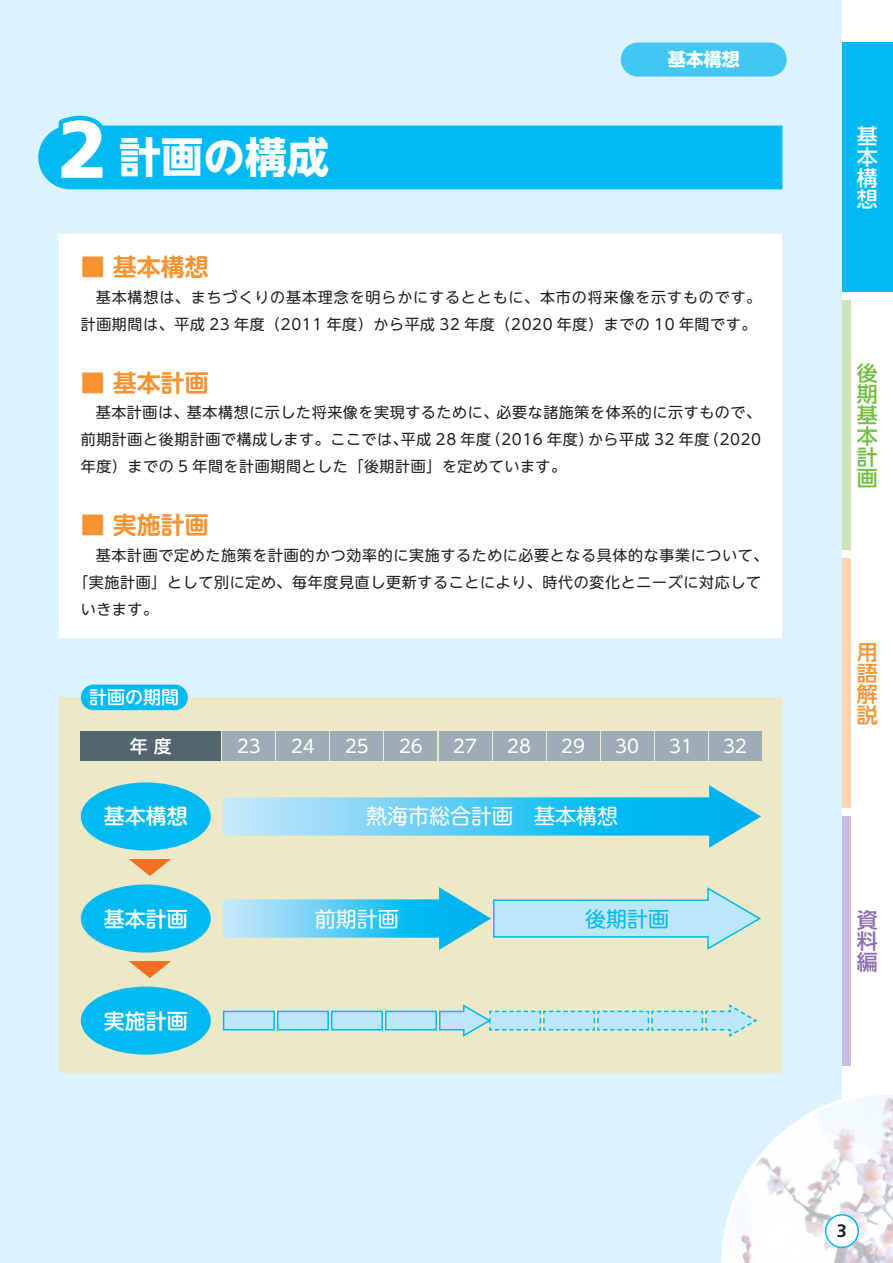
<style>
.page{position:relative;width:893px;height:1263px;background:#fff}
.page>*{position:absolute;margin:0;border:0;box-sizing:border-box;transform-origin:0 0}
.t1{font:700 42px "UD Shin Go NT Pro";color:#fff}
.t2{font:700 24px "UD Shin M Go Pro De";color:#f79332}
.t3{font:21px "UD Shin M Go Pro";color:#fff}
.t4{font:500 21px "UD Shin M Go Pro";color:#fff}
.t5{font:500 21px/21px "UD Shin Go NT Pro";color:#71bf44;text-align:justify}
.t6{font:500 21px/21px "UD Shin Go NT Pro";color:#fff;text-align:justify}
.t7{font:500 21px/21px "UD Shin Go NT Pro";color:#f79332;text-align:justify}
.t8{font:21px "UD Shin M Go Pro";color:#00baf1}
.t9{font:500 21px/21px "UD Shin Go NT Pro";color:#8f6daf;text-align:justify}
.t10{font:18px "UD Shin M Go Pro";color:#fff}
.t11{font:500 18px "UD Shin M Go Pro";color:#fff}
.t12{font:700 18px "UD Shin Go NT Pro";color:#fff}
.t13{font:700 18px "Frutiger LT Std";color:#231f20}
.t14{font:15px/27px "UD Shin M Go Pro";letter-spacing:.045em;color:#231f20}
.s1{font-family:"Frutiger LT Std";font-weight:900;font-size:81px}
</style>
<div class="page">
<div style="left:842px;top:43px;width:51px;height:249px;background:#00baf1"></div>
<div style="left:842px;top:300px;width:8px;height:250px;background:#cbe4b8"></div>
<div style="left:842px;top:558px;width:8px;height:250px;background:#fdd5af"></div>
<div style="left:842px;top:816px;width:8px;height:250px;background:#cbbedd"></div>
<div style="left:0;top:0;width:842px;height:1263px;background:#dcf2fc"></div>
<div style="left:621px;top:43px;width:166px;height:34px;background:#40c7f4;border-radius:17px"></div>
<div style="left:38px;top:126px;width:744px;height:63px;background:#00baf1"></div>
<svg style="left:53px;top:115px;width:58px;height:72px;background:#10bef1"></svg>
<div style="left:60px;top:234px;width:722px;height:404px;background:#fff"></div>
<div style="left:60px;top:697px;width:722px;height:376px;background:#ede9c7"></div>
<div style="left:81px;top:685px;width:107px;height:25px;background:#00baf1;border-radius:13px"></div>
<div style="left:81px;top:731px;width:140px;height:30px;background:#53656e"></div>
<div style="left:709px;top:731px;width:52px;height:30px;background:#9dacb5"></div>
<div style="left:655px;top:731px;width:52px;height:30px;background:#9dacb5"></div>
<div style="left:601px;top:731px;width:52px;height:30px;background:#9dacb5"></div>
<div style="left:547px;top:731px;width:52px;height:30px;background:#9dacb5"></div>
<div style="left:493px;top:731px;width:52px;height:30px;background:#9dacb5"></div>
<div style="left:439px;top:731px;width:52px;height:30px;background:#9dacb5"></div>
<div style="left:385px;top:731px;width:52px;height:30px;background:#9dacb5"></div>
<div style="left:331px;top:731px;width:52px;height:30px;background:#9dacb5"></div>
<div style="left:277px;top:731px;width:52px;height:30px;background:#9dacb5"></div>
<div style="left:223px;top:731px;width:52px;height:30px;background:#9dacb5"></div>
<div style="left:81px;top:782px;width:130px;height:68px;background:#00baf1;border-radius:50%"></div>
<svg style="left:223px;top:785px;width:538px;height:63px"></svg>
<svg style="left:129px;top:859px;width:42px;height:17px"></svg>
<div style="left:81px;top:884px;width:130px;height:68px;background:#00baf1;border-radius:50%"></div>
<svg style="left:129px;top:961px;width:42px;height:17px"></svg>
<div style="left:81px;top:986px;width:130px;height:68px;background:#00baf1;border-radius:50%"></div>
<svg style="left:223px;top:887px;width:538px;height:63px"></svg>
<div style="left:223px;top:1011px;width:52px;height:19px;background:#bce6fa;border:2px solid #00baf1"></div>
<div style="left:277px;top:1011px;width:52px;height:19px;background:#bce6fa;border:2px solid #00baf1"></div>
<div style="left:331px;top:1011px;width:52px;height:19px;background:#bce6fa;border:2px solid #00baf1"></div>
<div style="left:385px;top:1011px;width:52px;height:19px;background:#bce6fa;border:2px solid #00baf1"></div>
<svg style="left:439px;top:1004px;width:319px;height:33px"></svg>
<svg style="left:721px;top:1095px;width:172px;height:168px"></svg>
<h1 class="t1" style="left:58px;top:123px;width:272px"><span class="s1">2</span> 計画の構成</h1>
<p class="t12" style="left:668px;top:45px;width:73px">基本構想</p>
<h2 class="t2" style="left:81px;top:248px;width:129px">■ 基本構想</h2>
<p class="t14" style="left:81px;top:283px;width:682px;text-indent:15px">基本構想は、まちづくりの基本理念を明らかにするとともに、本市の将来像を示すものです。計画期間は、平成 23 年度（2011 年度）から平成 32 年度（2020 年度）までの 10 年間です。</p>
<h2 class="t2" style="left:81px;top:363px;width:129px">■ 基本計画</h2>
<p class="t14" style="left:81px;top:398px;width:682px;text-align:justify;text-indent:15px">基本計画は、基本構想に示した将来像を実現するために、必要な諸施策を体系的に示すもので、前期計画と後期計画で構成します。ここでは、平成 28 年度（2016 年度）から平成 32 年度（2020年度）までの 5 年間を計画期間とした「後期計画」を定めています。</p>
<h2 class="t2" style="left:81px;top:506px;width:129px">■ 実施計画</h2>
<p class="t14" style="left:96px;top:541px;width:674px">基本計画で定めた施策を計画的かつ効率的に実施するために必要となる具体的な事業について、</p>
<p class="t14" style="left:73px;top:568px;width:689px">「実施計画」として別に定め、毎年度見直し更新することにより、時代の変化とニーズに対応して</p>
<p class="t14" style="left:81px;top:595px;width:79px">いきます。</p>
<p class="t11" style="left:89px;top:683px;width:91px">計画の期間</p>
<p class="t11" style="left:130px;top:732px;width:43px">年 度</p>
<p class="t10" style="left:237px;top:732px;width:25px">23</p>
<p class="t10" style="left:291px;top:732px;width:25px">24</p>
<p class="t10" style="left:345px;top:732px;width:25px">25</p>
<p class="t10" style="left:399px;top:732px;width:25px">26</p>
<p class="t10" style="left:453px;top:732px;width:25px">27</p>
<p class="t10" style="left:507px;top:732px;width:25px">28</p>
<p class="t10" style="left:561px;top:732px;width:25px">29</p>
<p class="t10" style="left:615px;top:732px;width:25px">30</p>
<p class="t10" style="left:669px;top:732px;width:25px">31</p>
<p class="t10" style="left:723px;top:732px;width:25px">32</p>
<h3 class="t4" style="left:104px;top:799px;width:86px">基本構想</h3>
<h3 class="t4" style="left:104px;top:901px;width:86px">基本計画</h3>
<h3 class="t4" style="left:104px;top:1003px;width:86px">実施計画</h3>
<h3 class="t3" style="left:366px;top:799px;width:253px">熱海市総合計画　基本構想</h3>
<h3 class="t3" style="left:315px;top:901px;width:85px">前期計画</h3>
<h3 class="t8" style="left:585px;top:901px;width:85px">後期計画</h3>
<h3 class="t6" style="left:857px;top:125px;width:22px">基本構想</h3>
<h3 class="t5" style="left:857px;top:362px;width:22px">後期基本計画</h3>
<h3 class="t7" style="left:857px;top:640px;width:22px">用語解説</h3>
<h3 class="t9" style="left:857px;top:909px;width:22px">資料編</h3>
<p class="t13" style="left:837px;top:1220px;width:12px">3</p>
</div>
